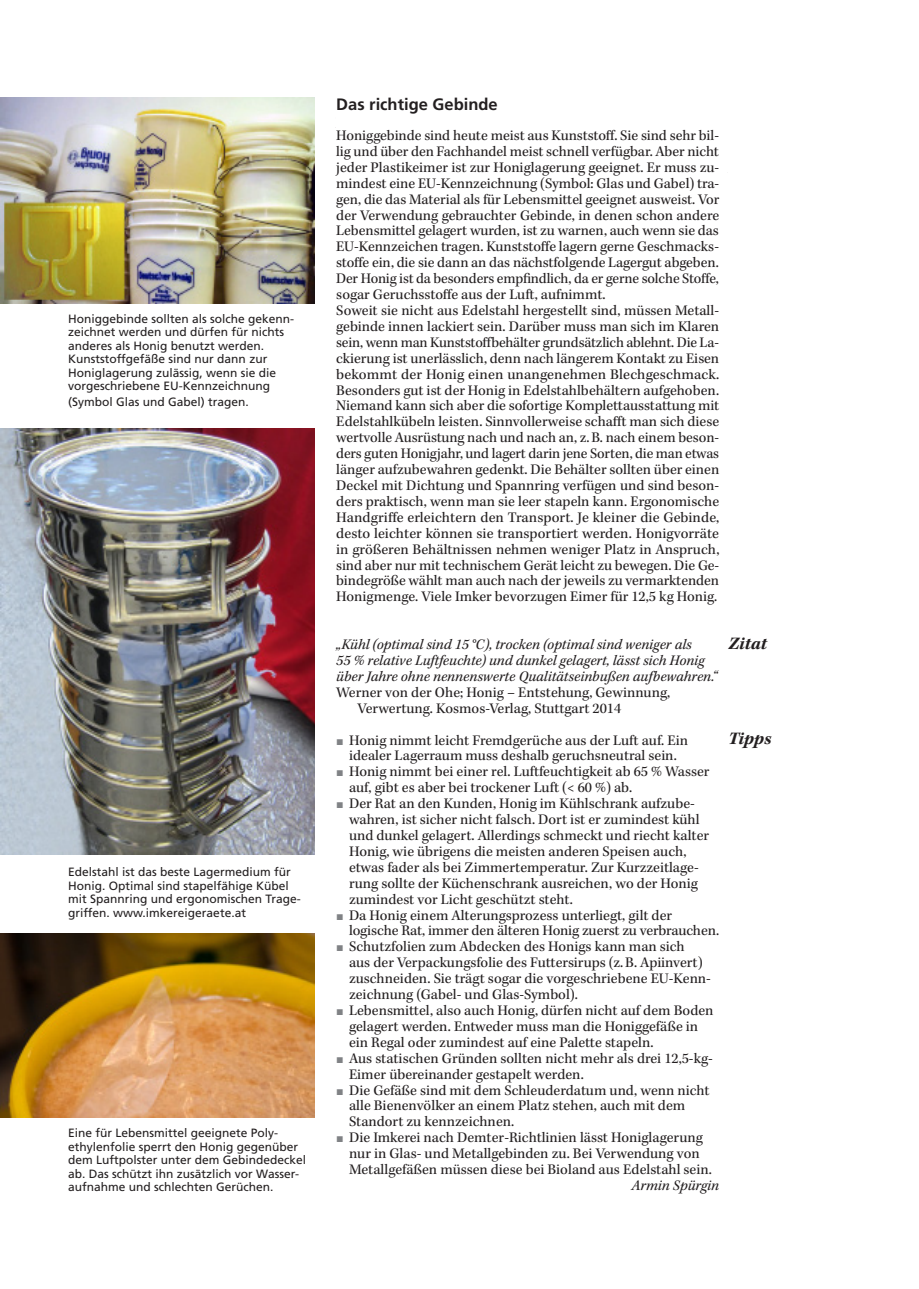
<style>
.page{position:relative;width:919px;height:1289px;background:#fff}
.page>*{position:absolute;margin:0;border:0;box-sizing:border-box;transform-origin:0 0}
.Marginalien{font:italic 700 18px "Kepler Std";color:#231f20}
._07_Zwischenuebersch{font:700 16.5px "Frutiger LT Std";color:#231f20}
._04_1_Text_ohne_Einz{font:15px/15.9px "Kepler Std";color:#231f20}
._04_1_Text_ohne_Einz-2{font:italic 15px/15.9px "Kepler Std";color:#231f20}
.t1{font:12px/13.5px "Frutiger LT Std";color:#231f20}
.s1{color:#808285}
</style>
<div class="page">
<img style="left:0;top:98px;width:315px;height:205px">
<img style="left:0;top:429px;width:315px;height:425px">
<img style="left:0;top:933px;width:315px;height:184px">
<p class="t1" style="left:68px;top:312px;width:228px">Honiggebinde sollten als solche gekenn&shy;zeichnet werden und dürfen für nichts anderes als Honig benutzt werden.</p>
<p class="t1" style="left:68px;top:352px;width:201px">Kunststoffgefäße sind nur dann zur</p>
<p class="t1" style="left:68px;top:366px;width:210px">Honiglagerung zulässig, wenn sie die</p>
<p class="t1" style="left:68px;top:379px;width:204px">vorgeschriebene EU-Kennzeichnung</p>
<p class="t1" style="left:68px;top:394px;width:182px">(Symbol Glas und Gabel) tragen.</p>
<p class="t1" style="left:68px;top:865px;width:234px">Edelstahl ist das beste Lagermedium für Honig. Optimal sind stapelfähige Kübel mit Spannring und ergonomischen Trage&shy;griffen. www.imkereigeraete.at</p>
<p class="t1" style="left:68px;top:1126px;width:240px">Eine für Lebensmittel geeignete Poly&shy;ethylenfolie sperrt den Honig gegenüber dem Luftpolster unter dem Gebindedeckel ab. Das schützt ihn zusätzlich vor Wasser&shy;aufnahme und schlechten Gerüchen.</p>
<p class="_07_Zwischenuebersch" style="left:336px;top:95px;width:163px">Das richtige Gebinde</p>
<p class="_04_1_Text_ohne_Einz" style="left:336px;top:128px;width:384px;text-align:justify">Honiggebinde sind heute meist aus Kunststoff. Sie sind sehr bil&shy;lig und über den Fachhandel meist schnell verfügbar. Aber nicht jeder Plastikeimer ist zur Honiglagerung geeignet. Er muss zu&shy;mindest eine EU-Kennzeichnung (Symbol: Glas und Gabel) tra&shy;gen, die das Material als für Lebensmittel geeignet ausweist. Vor der Verwendung gebrauchter Gebinde, in denen schon andere Lebensmittel gelagert wurden, ist zu warnen, auch wenn sie das EU-Kennzeichen tragen. Kunststoffe lagern gerne Geschmacks&shy;stoffe ein, die sie dann an das nächstfolgende Lagergut abgeben.<br>Der Honig ist da besonders empfindlich, da er gerne solche Stoffe, sogar Geruchsstoffe aus der Luft, aufnimmt.</p>
<p class="_04_1_Text_ohne_Einz" style="left:336px;top:303px;width:384px;text-align:justify">Soweit sie nicht aus Edelstahl hergestellt sind, müssen Metall&shy;gebinde innen lackiert sein. Darüber muss man sich im Klaren sein, wenn man Kunststoffbehälter grundsätzlich ablehnt. Die La&shy;ckierung ist unerlässlich, denn nach längerem Kontakt zu Eisen bekommt der Honig einen unangenehmen Blechgeschmack.<br>Besonders gut ist der Honig in Edelstahlbehältern aufgehoben.<br>Niemand kann sich aber die sofortige Komplettausstattung mit Edelstahlkübeln leisten. Sinnvollerweise schafft man sich diese wertvolle Ausrüstung nach und nach an, z.B. nach einem beson&shy;ders guten Honigjahr, und lagert darin jene Sorten, die man etwas länger aufzubewahren gedenkt. Die Behälter sollten über einen Deckel mit Dichtung und Spannring verfügen und sind beson&shy;ders praktisch, wenn man sie leer stapeln kann. Ergonomische Handgriffe erleichtern den Transport. Je kleiner die Gebinde, desto leichter können sie transportiert werden. Honigvorräte in größeren Behältnissen nehmen weniger Platz in Anspruch, sind aber nur mit technischem Gerät leicht zu bewegen. Die Ge&shy;bindegröße wählt man auch nach der jeweils zu vermarktenden Honigmenge. Viele Imker bevorzugen Eimer für 12,5 kg Honig.</p>
<p class="_04_1_Text_ohne_Einz-2" style="left:336px;top:637px;width:382px">„Kühl (optimal sind 15 °C), trocken (optimal sind weniger als<br>55 % relative Luftfeuchte) und dunkel gelagert, lässt sich Honig über Jahre ohne nennenswerte Qualitätseinbußen aufbewahren.“</p>
<p class="_04_1_Text_ohne_Einz" style="left:336px;top:684px;width:335px">Werner von der Ohe; Honig – Entstehung, Gewinnung,</p>
<p class="_04_1_Text_ohne_Einz" style="left:357px;top:700px;width:265px">Verwertung. Kosmos-Verlag, Stuttgart 2014</p>
<p class="_04_1_Text_ohne_Einz" style="left:336px;top:732px;width:353px;text-align:center"><span class="s1">▪</span> Honig nimmt leicht Fremdgerüche aus der Luft auf. Ein idealer Lagerraum muss deshalb geruchsneutral sein.</p>
<p class="_04_1_Text_ohne_Einz" style="left:349px;top:764px;width:362px;text-indent:-13px"><span class="s1">▪</span> Honig nimmt bei einer rel. Luftfeuchtigkeit ab 65 % Wasser auf, gibt es aber bei trockener Luft (&lt; 60 %) ab.</p>
<p class="_04_1_Text_ohne_Einz" style="left:349px;top:796px;width:361px;text-indent:-13px"><span class="s1">▪</span> Der Rat an den Kunden, Honig im Kühlschrank aufzube&shy;wahren, ist sicher nicht falsch. Dort ist er zumindest kühl und dunkel gelagert. Allerdings schmeckt und riecht kalter Honig, wie übrigens die meisten anderen Speisen auch, etwas fader als bei Zimmertemperatur. Zur Kurzzeitlage&shy;rung sollte der Küchenschrank ausreichen, wo der Honig zumindest vor Licht geschützt steht.</p>
<p class="_04_1_Text_ohne_Einz" style="left:349px;top:907px;width:371px;text-indent:-13px"><span class="s1">▪</span> Da Honig einem Alterungsprozess unterliegt, gilt der logische Rat, immer den älteren Honig zuerst zu verbrauchen.</p>
<p class="_04_1_Text_ohne_Einz" style="left:349px;top:939px;width:363px;text-indent:-13px"><span class="s1">▪</span> Schutzfolien zum Abdecken des Honigs kann man sich<br>aus der Verpackungsfolie des Futtersirups (z.B. Apiinvert) zuschneiden. Sie trägt sogar die vorgeschriebene EU-Kenn&shy;zeichnung (Gabel- und Glas-Symbol).</p>
<p class="_04_1_Text_ohne_Einz" style="left:349px;top:1002px;width:366px;text-indent:-13px"><span class="s1">▪</span> Lebensmittel, also auch Honig, dürfen nicht auf dem Boden gelagert werden. Entweder muss man die Honiggefäße in ein Regal oder zumindest auf eine Palette stapeln.</p>
<p class="_04_1_Text_ohne_Einz" style="left:349px;top:1050px;width:365px;text-indent:-13px"><span class="s1">▪</span> Aus statischen Gründen sollten nicht mehr als drei 12,5-kg-<br>Eimer übereinander gestapelt werden.</p>
<p class="_04_1_Text_ohne_Einz" style="left:349px;top:1082px;width:362px;text-indent:-13px"><span class="s1">▪</span> Die Gefäße sind mit dem Schleuderdatum und, wenn nicht alle Bienenvölker an einem Platz stehen, auch mit dem<br>Standort zu kennzeichnen.</p>
<p class="_04_1_Text_ohne_Einz" style="left:349px;top:1130px;width:364px;text-indent:-13px"><span class="s1">▪</span> Die Imkerei nach Demter-Richtlinien lässt Honiglagerung nur in Glas- und Metallgebinden zu. Bei Verwendung von<br>Metallgefäßen müssen diese bei Bioland aus Edelstahl sein.</p>
<p class="_04_1_Text_ohne_Einz-2" style="left:631px;top:1177px;width:89px">Armin Spürgin</p>
<p class="Marginalien" style="left:728px;top:633px;width:40px">Zitat</p>
<p class="Marginalien" style="left:728px;top:728px;width:45px">Tipps</p>
</div>
